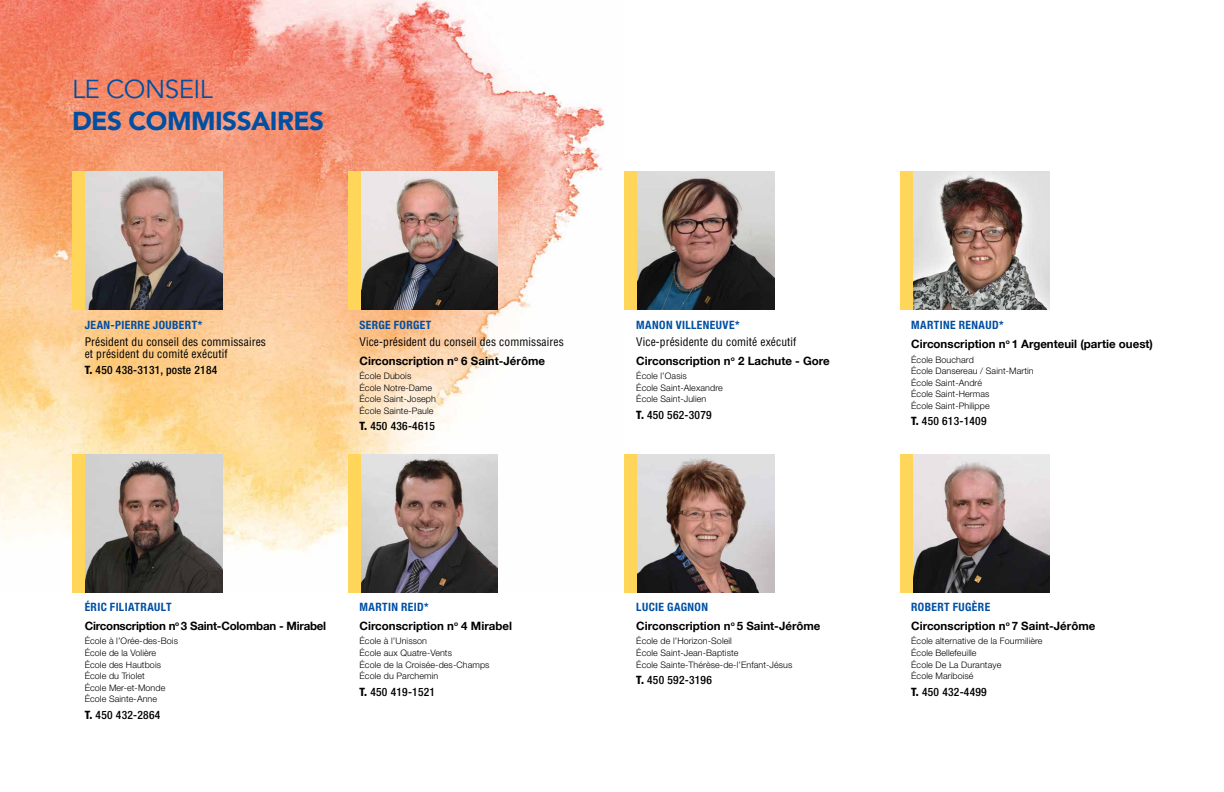
<style>
.page{position:relative;width:1224px;height:792px;background:#fff}
.page>*{position:absolute;margin:0;border:0;box-sizing:border-box;transform-origin:0 0}
.t1{font:900 26px "Avenir";letter-spacing:-.02em;color:#004fa3}
.t2{font:26px "Avenir";letter-spacing:-.02em;color:#004fa3}
.t3{font:700 11.6px "Helvetica Neue";color:#000}
.t4{font:condensed 11.6px/11.6px "Helvetica LT Std";letter-spacing:.01em;color:#000}
.t5{font:500 condensed 11.6px "Helvetica Neue LT Std";letter-spacing:.02em;color:#000}
.t6{font:700 condensed 11.6px "Helvetica Neue LT Std";letter-spacing:.035em;color:#004fa3}
.t7{font:700 11.6px "Helvetica Neue";letter-spacing:-.02em;color:#000}
.t8{font:300 9px/11.6px "Helvetica Neue LT Std";letter-spacing:.01em;color:#000}
.s1{font-weight:800}
</style>
<div class="page">
<img style="left:0;top:0;width:605px;height:593px">
<img style="left:85px;top:171px;width:138px;height:139px">
<img style="left:361px;top:171px;width:137px;height:138px">
<img style="left:637px;top:171px;width:138px;height:138px">
<img style="left:913px;top:171px;width:137px;height:139px">
<img style="left:85px;top:454px;width:138px;height:138px">
<img style="left:361px;top:454px;width:137px;height:138px">
<img style="left:637px;top:454px;width:138px;height:138px">
<img style="left:913px;top:454px;width:136px;height:138px">
<div style="left:72px;top:171px;width:13px;height:139px;background:#ffd65a"></div>
<div style="left:348px;top:171px;width:13px;height:139px;background:#ffd65a"></div>
<div style="left:624px;top:171px;width:13px;height:139px;background:#ffd65a"></div>
<div style="left:900px;top:171px;width:13px;height:139px;background:#ffd65a"></div>
<div style="left:72px;top:454px;width:13px;height:138px;background:#ffd65a"></div>
<div style="left:348px;top:454px;width:13px;height:138px;background:#ffd65a"></div>
<div style="left:624px;top:454px;width:13px;height:138px;background:#ffd65a"></div>
<div style="left:900px;top:454px;width:13px;height:138px;background:#ffd65a"></div>
<h1 class="t2" style="left:72px;top:74px;width:142px">LE CONSEIL</h1>
<h1 class="t1" style="left:72px;top:99px;width:254px">DES COMMISSAIRES</h1>
<p class="t6" style="left:85px;top:318px;width:119px">JEAN-PIERRE JOUBERT*</p>
<p class="t4" style="left:85px;top:336px;width:183px">Président du conseil des commissaires et président du comité exécutif</p>
<p class="t5" style="left:85px;top:363px;width:134px"><span class="s1">T.</span> 450 438-3131, poste 2184</p>
<p class="t6" style="left:360px;top:318px;width:73px">SERGE FORGET</p>
<p class="t4" style="left:360px;top:336px;width:206px">Vice-président du conseil des commissaires</p>
<p class="t3" style="left:360px;top:354px;width:187px">Circonscription n<sup>o</sup> 6 Saint-Jérôme</p>
<p class="t8" style="left:360px;top:370px;width:78px">École Dubois<br>École Notre-Dame<br>École Saint-Joseph<br>École Sainte-Paule</p>
<p class="t5" style="left:360px;top:419px;width:77px"><span class="s1">T.</span> 450 436-4615</p>
<p class="t6" style="left:85px;top:600px;width:88px">ÉRIC FILIATRAULT</p>
<p class="t7" style="left:85px;top:619px;width:243px">Circonscription n<sup>o</sup> 3 Saint-Colomban - Mirabel</p>
<p class="t8" style="left:85px;top:635px;width:95px">École à l’Orée-des-Bois<br>École de la Volière<br>École des Hautbois<br>École du Triolet<br>École Mer-et-Monde<br>École Sainte-Anne</p>
<p class="t5" style="left:85px;top:708px;width:77px"><span class="s1">T.</span> 450 432-2864</p>
<p class="t6" style="left:360px;top:600px;width:71px">MARTIN REID*</p>
<p class="t3" style="left:360px;top:619px;width:154px">Circonscription n<sup>o</sup> 4 Mirabel</p>
<p class="t8" style="left:360px;top:635px;width:132px">École à l’Unisson<br>École aux Quatre-Vents<br>École de la Croisée-des-Champs<br>École du Parchemin</p>
<p class="t5" style="left:360px;top:685px;width:77px"><span class="s1">T.</span> 450 419-1521</p>
<p class="t6" style="left:636px;top:318px;width:105px">MANON VILLENEUVE*</p>
<p class="t4" style="left:636px;top:336px;width:162px">Vice-présidente du comité exécutif</p>
<p class="t3" style="left:636px;top:354px;width:195px">Circonscription n<sup>o</sup> 2 Lachute - Gore</p>
<p class="t8" style="left:636px;top:370px;width:88px">École l’Oasis<br>École Saint-Alexandre<br>École Saint-Julien</p>
<p class="t5" style="left:636px;top:408px;width:77px"><span class="s1">T.</span> 450 562-3079</p>
<p class="t6" style="left:636px;top:600px;width:73px">LUCIE GAGNON</p>
<p class="t3" style="left:636px;top:619px;width:186px">Circonscription n<sup>o</sup> 5 Saint-Jérôme</p>
<p class="t8" style="left:636px;top:635px;width:158px">École de l’Horizon-Soleil<br>École Saint-Jean-Baptiste<br>École Sainte-Thérèse-de-l’Enfant-Jésus</p>
<p class="t5" style="left:636px;top:673px;width:77px"><span class="s1">T.</span> 450 592-3196</p>
<p class="t6" style="left:911px;top:318px;width:94px">MARTINE RENAUD*</p>
<p class="t3" style="left:911px;top:337px;width:243px">Circonscription n<sup>o</sup> 1 Argenteuil (partie ouest)</p>
<p class="t8" style="left:911px;top:353px;width:124px">École Bouchard<br>École Dansereau / Saint-Martin<br>École Saint-André<br>École Saint-Hermas<br>École Saint-Philippe</p>
<p class="t5" style="left:911px;top:414px;width:77px"><span class="s1">T.</span> 450 613-1409</p>
<p class="t6" style="left:911px;top:600px;width:80px">ROBERT FUGÈRE</p>
<p class="t3" style="left:911px;top:619px;width:186px">Circonscription n<sup>o</sup> 7 Saint-Jérôme</p>
<p class="t8" style="left:911px;top:635px;width:133px">École alternative de la Fourmilière<br>École Bellefeuille<br>École De La Durantaye<br>École Mariboisé</p>
<p class="t5" style="left:911px;top:685px;width:77px"><span class="s1">T.</span> 450 432-4499</p>
</div>
